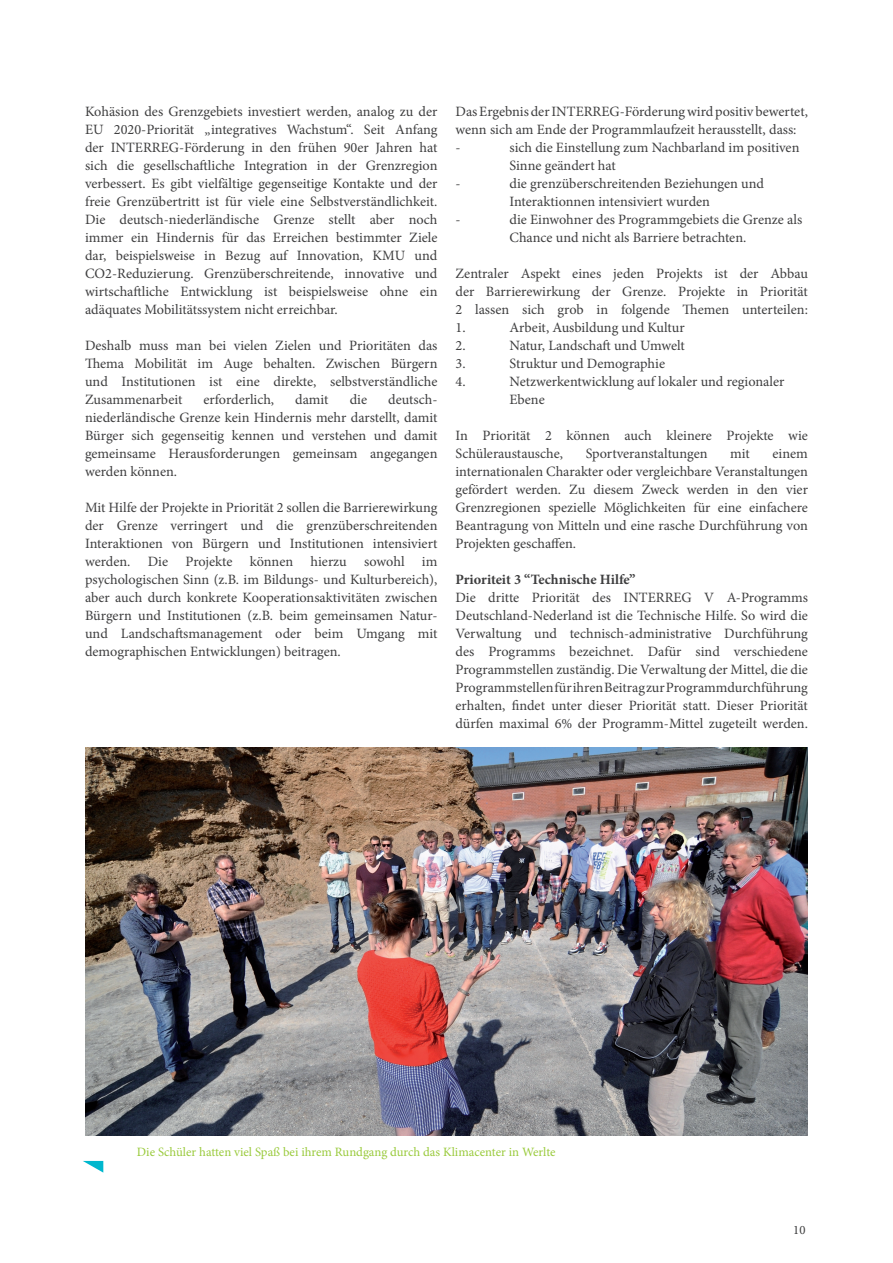
<style>
.page{position:relative;width:893px;height:1263px;background:#fff}
.page>*{position:absolute;margin:0;border:0;box-sizing:border-box;transform-origin:0 0}
.t1{font:14.25px/18px "Minion Pro";color:#3e3e3f;text-align:justify}
.t2{font:700 14.25px "Minion Pro";color:#3e3e3f}
.t3{font:12.75px "Minion Pro";color:#99ca3b}
.t4{font:12.75px "Minion Pro";color:#3e3e3f}
</style>
<div class="page">
<img style="left:85px;top:747px;width:723px;height:388px">
<svg style="left:83px;top:1161px;width:20px;height:11px"></svg>
<p class="t1" style="left:85px;top:103px;width:354px">Kohäsion des Grenzgebiets investiert werden, analog zu der EU 2020-Priorität „integratives Wachstum“. Seit Anfang der INTERREG-Förderung in den frühen 90er Jahren hat sich die gesellschaftliche Integration in der Grenzregion verbessert. Es gibt vielfältige gegenseitige Kontakte und der freie Grenzübertritt ist für viele eine Selbstverständlichkeit.<br>Die deutsch-niederländische Grenze stellt aber noch immer ein Hindernis für das Erreichen bestimmter Ziele dar, beispielsweise in Bezug auf Innovation, KMU und CO2-Reduzierung. Grenzüberschreitende, innovative und wirtschaftliche Entwicklung ist beispielsweise ohne ein adäquates Mobilitätssystem nicht erreichbar.</p>
<p class="t1" style="left:85px;top:337px;width:354px">Deshalb muss man bei vielen Zielen und Prioritäten das Thema Mobilität im Auge behalten. Zwischen Bürgern und Institutionen ist eine direkte, selbstverständliche Zusammenarbeit</p>
<p class="t1" style="left:85px;top:391px;width:354px;text-indent:303px">deutsch&shy;niederländische Grenze kein Hindernis mehr darstellt, damit Bürger sich gegenseitig kennen und verstehen und damit gemeinsame Herausforderungen gemeinsam angegangen werden können.</p>
<p class="t1" style="left:85px;top:499px;width:354px">Mit Hilfe der Projekte in Priorität 2 sollen die Barrierewirkung der Grenze verringert und die grenzüberschreitenden Interaktionen von Bürgern und Institutionen intensiviert werden. Die Projekte können hierzu sowohl im psychologischen Sinn (z.B. im Bildungs- und Kulturbereich), aber auch durch konkrete Kooperationsaktivitäten zwischen Bürgern und Institutionen (z.B. beim gemeinsamen Natur&shy;und Landschaftsmanagement oder beim Umgang mit demographischen Entwicklungen) beitragen.</p>
<p class="t1" style="left:203px;top:391px;width:72px">erforderlich,</p>
<p class="t1" style="left:295px;top:391px;width:35px">damit</p>
<p class="t1" style="left:350px;top:391px;width:19px">die</p>
<p class="t1" style="left:455px;top:103px;width:354px;text-align:left">Das Ergebnis der INTERREG-Förderung wird positiv bewertet, wenn sich am Ende der Programmlaufzeit herausstellt, dass:<br>-</p>
<p class="t1" style="left:509px;top:139px;width:291px">sich die Einstellung zum Nachbarland im positiven<br>Sinne geändert hat</p>
<p class="t1" style="left:455px;top:175px;width:7px">-</p>
<p class="t1" style="left:509px;top:175px;width:256px">die grenzüberschreitenden Beziehungen und<br>Interaktionnen intensiviert wurden</p>
<p class="t1" style="left:455px;top:211px;width:7px">-</p>
<p class="t1" style="left:509px;top:211px;width:294px">die Einwohner des Programmgebiets die Grenze als<br>Chance und nicht als Barriere betrachten.</p>
<p class="t1" style="left:455px;top:265px;width:354px">Zentraler Aspekt eines jeden Projekts ist der Abbau der Barrierewirkung der Grenze. Projekte in Priorität 2 lassen sich grob in folgende Themen unterteilen:<br>1.</p>
<p class="t1" style="left:509px;top:319px;width:177px">Arbeit, Ausbildung und Kultur</p>
<p class="t1" style="left:455px;top:337px;width:12px">2.</p>
<p class="t1" style="left:509px;top:337px;width:177px">Natur, Landschaft und Umwelt</p>
<p class="t1" style="left:455px;top:355px;width:12px">3.</p>
<p class="t1" style="left:509px;top:355px;width:157px">Struktur und Demographie</p>
<p class="t1" style="left:455px;top:373px;width:12px">4.</p>
<p class="t1" style="left:509px;top:373px;width:277px">Netzwerkentwicklung auf lokaler und regionaler<br>Ebene</p>
<p class="t1" style="left:455px;top:427px;width:354px">In Priorität 2 können auch kleinere Projekte wie<br>Schüleraustausche,</p>
<p class="t1" style="left:586px;top:445px;width:123px">Sportveranstaltungen</p>
<p class="t1" style="left:730px;top:445px;width:21px">mit</p>
<p class="t1" style="left:455px;top:445px;width:354px;text-indent:317px">einem internationalen Charakter oder vergleichbare Veranstaltungen gefördert werden. Zu diesem Zweck werden in den vier Grenzregionen spezielle Möglichkeiten für eine einfachere Beantragung von Mitteln und eine rasche Durchführung von Projekten geschaffen.</p>
<p class="t2" style="left:455px;top:570px;width:181px">Prioriteit 3 “Technische Hilfe”</p>
<p class="t1" style="left:455px;top:589px;width:354px">Die dritte Priorität des INTERREG V A-Programms Deutschland-Nederland ist die Technische Hilfe. So wird die Verwaltung und technisch-administrative Durchführung des Programms bezeichnet. Dafür sind verschiedene Programmstellen zuständig. Die Verwaltung der Mittel, die die Programmstellen für ihren Beitrag zur Programmdurchführung erhalten, findet unter dieser Priorität statt. Dieser Priorität dürfen maximal 6% der Programm-Mittel zugeteilt werden.</p>
<p class="t3" style="left:137px;top:1143px;width:420px">Die Schüler hatten viel Spaß bei ihrem Rundgang durch das Klimacenter in Werlte</p>
<p class="t4" style="left:793px;top:1221px;width:14px">10</p>
</div>
